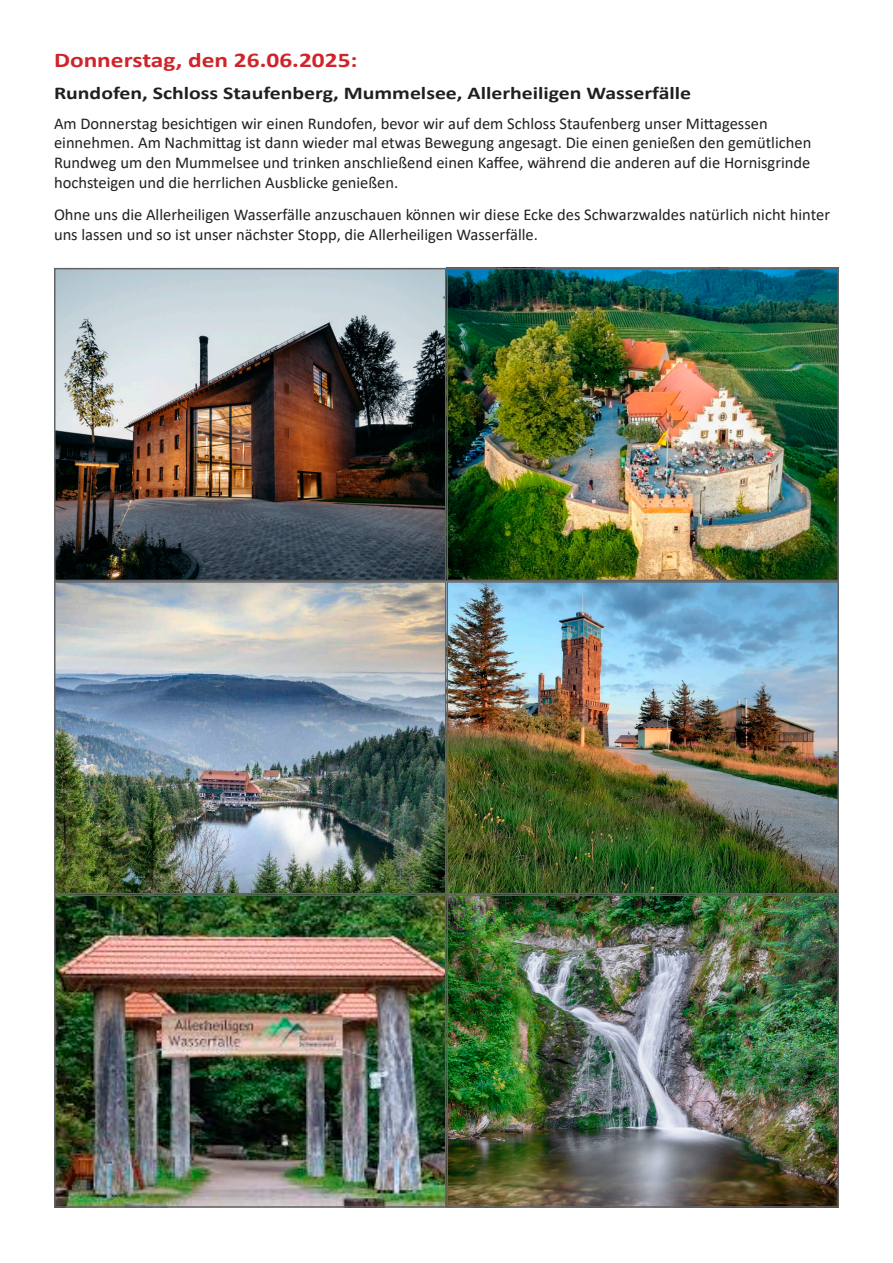
<style>
.page{position:relative;width:893px;height:1263px;background:#fff}
.page>*{position:absolute;margin:0;border:0;box-sizing:border-box;transform-origin:0 0}
.t1{font:700 21px "Calibri";color:#d1232a;scale:1.21 1}
.t2{font:700 18px "Calibri";color:#231f20;scale:1.21 1}
.t3{font:16.5px/19.8px "Calibri";color:#231f20}
</style>
<div class="page">
<img style="left:57px;top:271px;width:779px;height:934px">
<div style="left:54px;top:268px;width:392px;height:313px;border:2px solid #636366"></div>
<div style="left:446px;top:268px;width:393px;height:313px;border:2px solid #636366"></div>
<div style="left:54px;top:581px;width:392px;height:313px;border:2px solid #636366"></div>
<div style="left:446px;top:581px;width:393px;height:313px;border:2px solid #636366"></div>
<div style="left:54px;top:894px;width:392px;height:314px;border:2px solid #636366"></div>
<div style="left:446px;top:894px;width:393px;height:314px;border:2px solid #636366"></div>
<p class="t1" style="left:54px;top:46px;width:252px">Donnerstag, den 26.06.2025:</p>
<p class="t2" style="left:54px;top:80px;width:528px">Rundofen, Schloss Staufenberg, Mummelsee, Allerheiligen Wasserfälle</p>
<p class="t3" style="left:54px;top:113px;width:759px">Am Donnerstag besichtigen wir einen Rundofen, bevor wir auf dem Schloss Staufenberg unser Mittagessen einnehmen. Am Nachmittag ist dann wieder mal etwas Bewegung angesagt. Die einen genießen den gemütlichen Rundweg um den Mummelsee und trinken anschließend einen Kaffee, während die anderen auf die Hornisgrinde hochsteigen und die herrlichen Ausblicke genießen.</p>
<p class="t3" style="left:54px;top:204px;width:778px">Ohne uns die Allerheiligen Wasserfälle anzuschauen können wir diese Ecke des Schwarzwaldes natürlich nicht hinter uns lassen und so ist unser nächster Stopp, die Allerheiligen Wasserfälle.</p>
</div>
